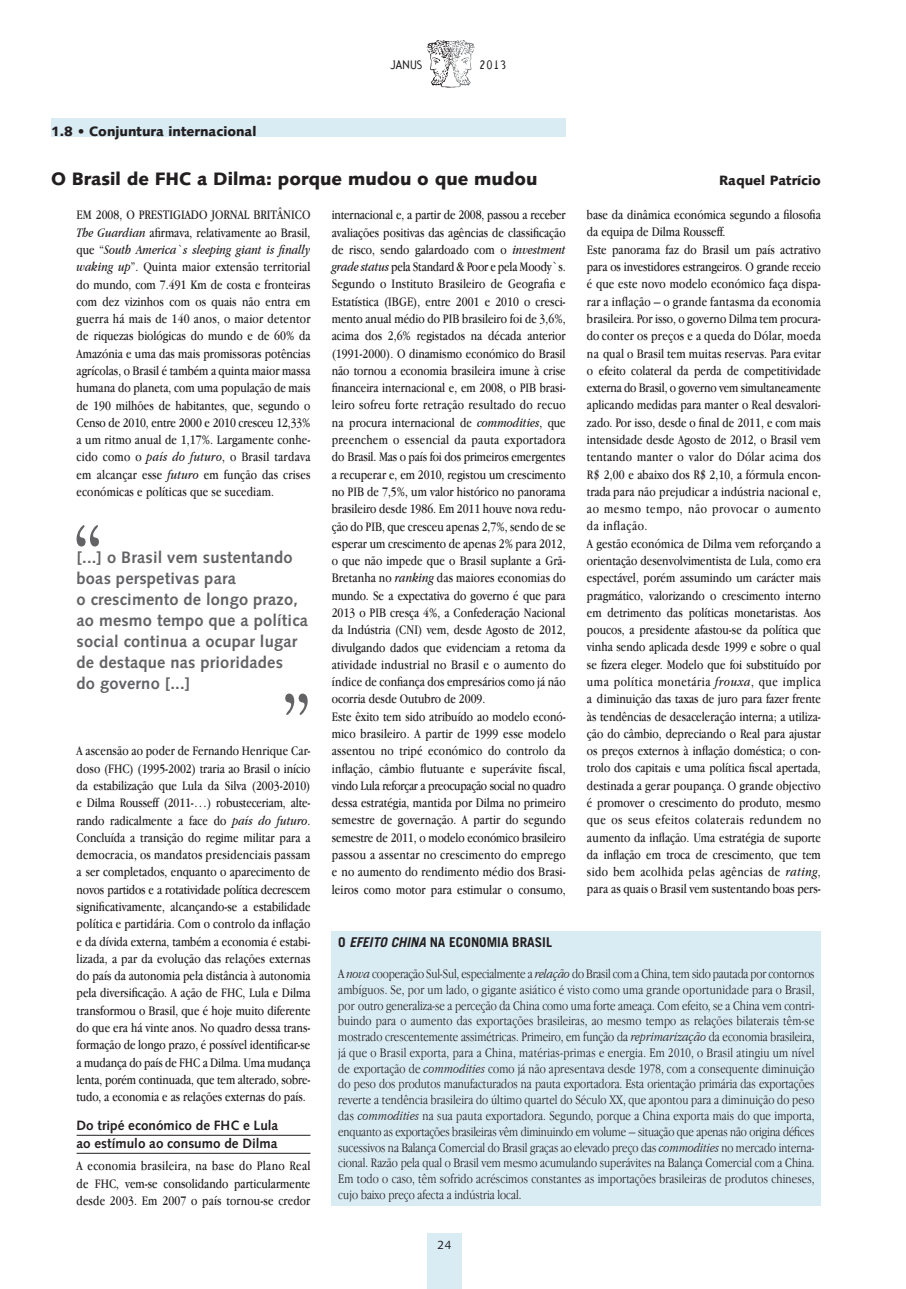
<style>
.page{position:relative;width:906px;height:1289px;background:#fff}
.page>*{position:absolute;margin:0;border:0;box-sizing:border-box;transform-origin:0 0}
.t1{font:900 18px "Syntax";color:#231f20}
.t2{font:700 16.5px/21px "Syntax";letter-spacing:.01em;color:#636366}
.t3{font:13.5px/17.2px "Apple Garamond";color:#231f20;text-align:justify}
.t4{font:300 13.5px/15.8px "Apple Garamond";color:#231f20;text-align:justify}
.t5{font:700 13.5px/18px "Syntax";color:#231f20}
.t6{font:900 13.5px "Syntax";color:#231f20}
.t7{font:700 13.5px "Trade Gothic";color:#231f20}
.t8{font:12px "Arbitrary";color:#231f20}
.t9{font:12px "Syntax";color:#231f20}
.s1{font-style:italic}
</style>
<div class="page">
<div style="left:427px;top:1233px;width:34px;height:55px;background:#d9ebf3"></div>
<svg style="left:427px;top:40px;width:48px;height:48px"></svg>
<hr style="left:77px;top:1134px;width:233px;height:1px;background:#231f20">
<hr style="left:77px;top:1152px;width:233px;height:1px;background:#231f20">
<div style="left:51px;top:118px;width:515px;height:18px;background:#d9ebf3"></div>
<svg style="left:77px;top:525px;width:22px;height:21px"></svg>
<svg style="left:285px;top:693px;width:23px;height:22px"></svg>
<div style="left:332px;top:930px;width:489px;height:275px;background:#d9ebf3"></div>
<p class="t8" style="left:390px;top:57px;width:33px">JANUS</p>
<p class="t8" style="left:479px;top:57px;width:29px">2013</p>
<p class="t6" style="left:51px;top:124px;width:207px">1.8 • Conjuntura internacional</p>
<h1 class="t1" style="left:51px;top:168px;width:488px">O Brasil de FHC a Dilma: porque mudou o que mudou</h1>
<p class="t6" style="left:719px;top:172px;width:103px">Raquel Patrício</p>
<p class="t3" style="left:77px;top:206px;width:235px">Em 2008, o prestigiado jornal britânico <span class="s1">The Guardian</span> afirmava, relativamente ao Brasil, que “<span class="s1">South America`s sleeping giant is finally waking up</span>”. Quinta maior extensão territorial do mundo, com 7.491 Km de costa e fronteiras com dez vizinhos com os quais não entra em guerra há mais de 140 anos, o maior detentor de riquezas biológicas do mundo e de 60% da Amazónia e uma das mais promissoras potências agrícolas, o Brasil é também a quinta maior massa humana do planeta, com uma população de mais de 190 milhões de habitantes, que, segundo o Censo de 2010, entre 2000 e 2010 cresceu 12,33% a um ritmo anual de 1,17%. Largamente conhe&shy;cido como o <span class="s1">país do futuro</span>, o Brasil tardava em alcançar esse <span class="s1">futuro</span> em função das crises económicas e políticas que se sucediam.</p>
<p class="t2" style="left:77px;top:547px;width:233px">[...] o Brasil vem sustentando boas perspetivas para<br>o crescimento de longo prazo, ao mesmo tempo que a política social continua a ocupar lugar de destaque nas prioridades<br>do governo [...]</p>
<p class="t3" style="left:77px;top:742px;width:235px">A ascensão ao poder de Fernando Henrique Car&shy;doso (FHC) (1995-2002) traria ao Brasil o início da estabilização que Lula da Silva (2003-2010) e Dilma Rousseff (2011-…) robusteceriam, alte&shy;rando radicalmente a face do <span class="s1">país do futuro</span>.<br>Concluída a transição do regime militar para a democracia, os mandatos presidenciais passam a ser completados, enquanto o aparecimento de novos partidos e a rotatividade política decrescem significativamente, alcançando-se a estabilidade política e partidária. Com o controlo da inflação e da dívida externa, também a economia é estabi&shy;lizada, a par da evolução das relações externas do país da autonomia pela distância à autonomia pela diversificação. A ação de FHC, Lula e Dilma transformou o Brasil, que é hoje muito diferente do que era há vinte anos. No quadro dessa trans&shy;formação de longo prazo, é possível identificar-se a mudança do país de FHC a Dilma. Uma mudança lenta, porém continuada, que tem alterado, sobre&shy;tudo, a economia e as relações externas do país.</p>
<p class="t5" style="left:77px;top:1116px;width:203px">Do tripé económico de FHC e Lula ao estímulo ao consumo de Dilma</p>
<p class="t3" style="left:77px;top:1157px;width:235px">A economia brasileira, na base do Plano Real de FHC, vem-se consolidando particularmente desde 2003. Em 2007 o país tornou-se credor</p>
<p class="t3" style="left:332px;top:206px;width:235px;text-align:left">internacional e, a partir de 2008, passou a receber avaliações positivas das agências de classificação de risco, sendo galardoado com o <span class="s1">investment grade status</span> pela Standard &amp; Poor e pela Moody`s.<br>Segundo o Instituto Brasileiro de Geografia e Estatística (IBGE), entre 2001 e 2010 o cresci&shy;mento anual médio do PIB brasileiro foi de 3,6%, acima dos 2,6% registados na década anterior (1991-2000). O dinamismo económico do Brasil não tornou a economia brasileira imune à crise financeira internacional e, em 2008, o PIB brasi&shy;leiro sofreu forte retração resultado do recuo na procura internacional de <span class="s1">commodities</span>, que preenchem o essencial da pauta exportadora do Brasil. Mas o país foi dos primeiros emergentes a recuperar e, em 2010, registou um crescimento no PIB de 7,5%, um valor histórico no panorama brasileiro desde 1986. Em 2011 houve nova redu&shy;ção do PIB , que cresceu apenas 2,7%, sendo de se esperar um crescimento de apenas 2% para 2012, o que não impede que o Brasil suplante a Grã-Bretanha no <span class="s1">ranking</span> das maiores economias do mundo. Se a expectativa do governo é que para 2013 o PIB cresça 4%, a Confederação Nacional da Indústria (CNI) vem, desde Agosto de 2012, divulgando dados que evidenciam a retoma da atividade industrial no Brasil e o aumento do índice de confiança dos empresários como já não ocorria desde Outubro de 2009.<br>Este êxito tem sido atribuído ao modelo econó&shy;mico brasileiro. A partir de 1999 esse modelo assentou no tripé económico do controlo da inflação, câmbio flutuante e superávite fiscal, vindo Lula reforçar a preocupação social no quadro dessa estratégia, mantida por Dilma no primeiro semestre de governação. A partir do segundo semestre de 2011, o modelo económico brasileiro passou a assentar no crescimento do emprego e no aumento do rendimento médio dos Brasi&shy;leiros como motor para estimular o consumo,</p>
<p class="t3" style="left:587px;top:206px;width:235px;text-align:left">base da dinâmica económica segundo a filosofia da equipa de Dilma Rousseff.<br>Este panorama faz do Brasil um país actrativo para os investidores estrangeiros. O grande receio é que este novo modelo económico faça dispa&shy;rar a inflação – o grande fantasma da economia brasileira. Por isso, o governo Dilma tem procura&shy;do conter os preços e a queda do Dólar, moeda na qual o Brasil tem muitas reservas. Para evitar o efeito colateral da perda de competitividade externa do Brasil, o governo vem simultaneamente aplicando medidas para manter o Real desvalori&shy;zado. Por isso, desde o final de 2011, e com mais intensidade desde Agosto de 2012, o Brasil vem tentando manter o valor do Dólar acima dos R$ 2,00 e abaixo dos R$ 2,10, a fórmula encon&shy;trada para não prejudicar a indústria nacional e, ao mesmo tempo, não provocar o aumento da inflação.<br>A gestão económica de Dilma vem reforçando a orientação desenvolvimentista de Lula, como era espectável, porém assumindo um carácter mais pragmático, valorizando o crescimento interno em detrimento das políticas monetaristas. Aos poucos, a presidente afastou-se da política que vinha sendo aplicada desde 1999 e sobre o qual se fizera eleger. Modelo que foi substituído por uma política monetária <span class="s1">frouxa</span>, que implica a diminuição das taxas de juro para fazer frente às tendências de desaceleração interna; a utiliza&shy;ção do câmbio, depreciando o Real para ajustar os preços externos à inflação doméstica; o con&shy;trolo dos capitais e uma política fiscal apertada, destinada a gerar poupança. O grande objectivo é promover o crescimento do produto, mesmo que os seus efeitos colaterais redundem no aumento da inflação. Uma estratégia de suporte da inflação em troca de crescimento, que tem sido bem acolhida pelas agências de <span class="s1">rating</span>, para as quais o Brasil vem sustentando boas pers-</p>
<p class="t7" style="left:338px;top:933px;width:215px">O <span class="s1">EFEITO CHINA</span> NA ECO NOMIA BRASIL</p>
<p class="t4" style="left:338px;top:965px;width:478px">A <span class="s1">nova</span> cooperação Sul-Sul, especialmente a <span class="s1">relação</span> do Brasil com a China, tem sido pautada por contornos ambíguos. Se, por um lado, o gigante asiático é visto como uma grande oportunidade para o Brasil, por outro generaliza-se a perceção da China como uma forte ameaça. Com efeito, se a China vem contri&shy;buindo para o aumento das exportações brasileiras, ao mesmo tempo as relações bilaterais têm-se mostrado crescentemente assimétricas. Primeiro, em função da <span class="s1">reprimarização</span> da economia brasileira, já que o Brasil exporta, para a China, matérias-primas e energia. Em 2010, o Brasil atingiu um nível de exportação de <span class="s1">commodities</span> como já não apresentava desde 1978, com a consequente diminuição do peso dos produtos manufacturados na pauta exportadora. Esta orientação primária das exportações reverte a tendência brasileira do último quartel do Século XX, que apontou para a diminuição do peso das <span class="s1">commodities</span> na sua pauta exportadora. Segundo, porque a China exporta mais do que importa, enquanto as exportações brasileiras vêm diminuindo em volume – situação que apenas não origina défices sucessivos na Balança Comercial do Brasil graças ao elevado preço das <span class="s1">commodities</span> no mercado interna&shy;cional. Razão pela qual o Brasil vem mesmo acumulando superávites na Balança Comercial com a China.<br>Em todo o caso, têm sofrido acréscimos constantes as importações brasileiras de produtos chineses, cujo baixo preço afecta a indústria local.</p>
<p class="t9" style="left:437px;top:1237px;width:15px">24</p>
</div>
